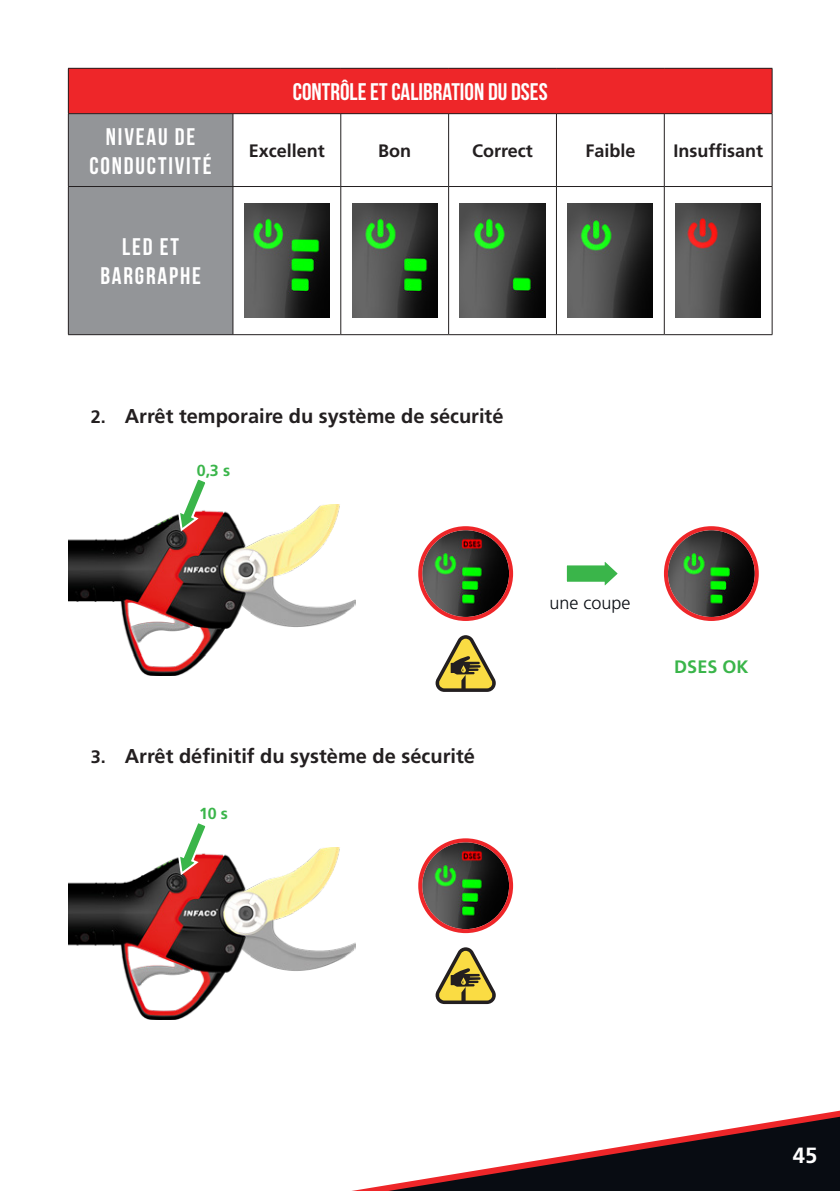
<style>
.page{position:relative;width:840px;height:1191px;background:#fff}
.page>*{position:absolute;margin:0;border:0;box-sizing:border-box;transform-origin:0 0}
.t1{font:700 24px/28.8px "Bebas Neue";letter-spacing:.075em;color:#fff;text-align:center}
.t2{font:700 24px "Bebas Neue";color:#fff}
.t3{font:700 22px "Frutiger Pro";color:#fff}
.t4{font:700 20px "Frutiger Pro";color:#231f20}
.t5{font:700 18px "Frutiger Pro";color:#231f20}
.t6{font:300 18px "Frutiger Pro";color:#080c12}
.t7{font:700 18px "Frutiger Pro";color:#3ab54a}
.t8{font:700 16px "Frutiger Pro";color:#3ab54a}
.s1{font-size:18px}
</style>
<div class="page">
<svg style="left:352px;top:1110px;width:487px;height:81px"></svg>
<div style="left:68px;top:68px;width:703px;height:46px;background:#ee2629"></div>
<div style="left:69px;top:114px;width:163px;height:220px;background:#939598"></div>
<hr style="left:68px;top:68px;width:165px;height:1px;background:#231f20">
<hr style="left:68px;top:69px;width:1px;height:44px;background:#231f20">
<hr style="left:233px;top:68px;width:107px;height:1px;background:#231f20">
<hr style="left:340px;top:68px;width:108px;height:1px;background:#231f20">
<hr style="left:448px;top:68px;width:108px;height:1px;background:#231f20">
<hr style="left:556px;top:68px;width:108px;height:1px;background:#231f20">
<hr style="left:664px;top:68px;width:108px;height:1px;background:#231f20">
<hr style="left:771px;top:69px;width:1px;height:44px;background:#231f20">
<hr style="left:68px;top:113px;width:165px;height:1px;background:#231f20">
<hr style="left:68px;top:114px;width:1px;height:72px;background:#231f20">
<hr style="left:233px;top:113px;width:107px;height:1px;background:#231f20">
<hr style="left:232px;top:114px;width:1px;height:72px;background:#231f20">
<hr style="left:340px;top:113px;width:108px;height:1px;background:#231f20">
<hr style="left:340px;top:114px;width:1px;height:72px;background:#231f20">
<hr style="left:448px;top:113px;width:108px;height:1px;background:#231f20">
<hr style="left:448px;top:114px;width:1px;height:72px;background:#231f20">
<hr style="left:556px;top:113px;width:108px;height:1px;background:#231f20">
<hr style="left:556px;top:114px;width:1px;height:72px;background:#231f20">
<hr style="left:664px;top:113px;width:108px;height:1px;background:#231f20">
<hr style="left:663px;top:114px;width:1px;height:72px;background:#231f20">
<hr style="left:771px;top:114px;width:1px;height:72px;background:#231f20">
<hr style="left:68px;top:186px;width:165px;height:1px;background:#231f20">
<hr style="left:68px;top:187px;width:1px;height:147px;background:#231f20">
<hr style="left:233px;top:186px;width:107px;height:1px;background:#231f20">
<hr style="left:232px;top:187px;width:1px;height:147px;background:#231f20">
<hr style="left:340px;top:186px;width:108px;height:1px;background:#231f20">
<hr style="left:340px;top:187px;width:1px;height:147px;background:#231f20">
<hr style="left:448px;top:186px;width:108px;height:1px;background:#231f20">
<hr style="left:448px;top:187px;width:1px;height:147px;background:#231f20">
<hr style="left:556px;top:186px;width:108px;height:1px;background:#231f20">
<hr style="left:556px;top:187px;width:1px;height:147px;background:#231f20">
<hr style="left:664px;top:186px;width:108px;height:1px;background:#231f20">
<hr style="left:663px;top:187px;width:1px;height:147px;background:#231f20">
<hr style="left:771px;top:187px;width:1px;height:147px;background:#231f20">
<hr style="left:68px;top:334px;width:165px;height:1px;background:#231f20">
<hr style="left:233px;top:334px;width:107px;height:1px;background:#231f20">
<hr style="left:340px;top:334px;width:108px;height:1px;background:#231f20">
<hr style="left:448px;top:334px;width:108px;height:1px;background:#231f20">
<hr style="left:556px;top:334px;width:108px;height:1px;background:#231f20">
<hr style="left:664px;top:334px;width:108px;height:1px;background:#231f20">
<img style="left:244px;top:203px;width:85px;height:115px">
<img style="left:352px;top:203px;width:85px;height:115px">
<img style="left:459px;top:203px;width:86px;height:115px">
<img style="left:567px;top:203px;width:85px;height:115px">
<img style="left:675px;top:203px;width:85px;height:115px">
<img style="left:68px;top:504px;width:287px;height:172px">
<img style="left:68px;top:848px;width:287px;height:171px">
<svg style="left:566px;top:562px;width:52px;height:24px"></svg>
<img style="left:667px;top:530px;width:87px;height:87px;border-radius:43px">
<div style="left:663px;top:526px;width:95px;height:95px;border:4px solid #ee2629;border-radius:50%"></div>
<img style="left:422px;top:530px;width:87px;height:87px;border-radius:43px">
<div style="left:418px;top:526px;width:95px;height:95px;border:4px solid #ee2629;border-radius:50%"></div>
<img style="left:422px;top:842px;width:87px;height:87px;border-radius:43px">
<div style="left:418px;top:838px;width:95px;height:95px;border:4px solid #ee2629;border-radius:50%"></div>
<svg style="left:176px;top:479px;width:33px;height:54px"></svg>
<svg style="left:176px;top:823px;width:33px;height:54px"></svg>
<svg style="left:435px;top:635px;width:61px;height:57px"></svg>
<svg style="left:435px;top:947px;width:61px;height:57px"></svg>
<p class="t1" style="left:89px;top:122px;width:124px">NIVEAU DE<br>CONDUCTIVITÉ</p>
<p class="t1" style="left:122px;top:232px;width:58px">LED ET</p>
<p class="t1" style="left:100px;top:261px;width:102px">BARGRAPHE</p>
<p class="t2" style="left:292px;top:79px;width:256px">CONTRÔLE ET CALIBRATION DU DSES</p>
<p class="t5" style="left:249px;top:140px;width:78px">Excellent</p>
<p class="t5" style="left:378px;top:140px;width:34px">Bon</p>
<p class="t5" style="left:472px;top:140px;width:62px">Correct</p>
<p class="t5" style="left:585px;top:140px;width:52px">Faible</p>
<p class="t5" style="left:673px;top:140px;width:91px">Insuffisant</p>
<p class="t4" style="left:91px;top:404px;width:414px"><span class="s1">2.</span> Arrêt temporaire du système de sécurité</p>
<p class="t8" style="left:197px;top:461px;width:35px">0,3 s</p>
<p class="t4" style="left:91px;top:744px;width:385px"><span class="s1">3.</span> Arrêt définitif du système de sécurité</p>
<p class="t8" style="left:199px;top:804px;width:30px">10 s</p>
<p class="t6" style="left:549px;top:592px;width:83px">une coupe</p>
<p class="t7" style="left:674px;top:656px;width:76px">DSES OK</p>
<p class="t3" style="left:792px;top:1142px;width:26px">45</p>
</div>
